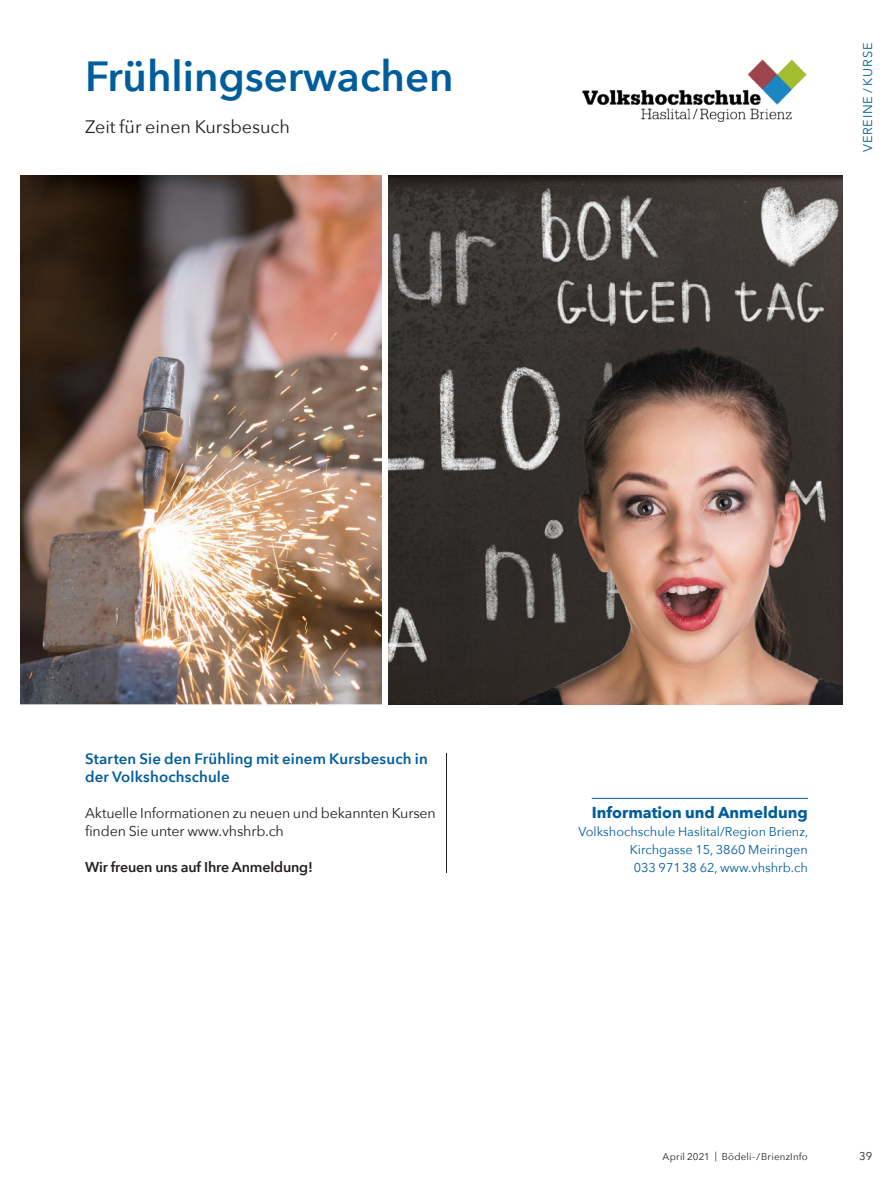
<style>
.page{position:relative;width:893px;height:1191px;background:#fff}
.page>*{position:absolute;margin:0;border:0;box-sizing:border-box;transform-origin:0 0}
.Titel{font:600 42px "Avenir Next";color:#005d9c}
.Titel-2{font:18px "Avenir Next";color:#231f20}
.Kasten_Titel{font:700 15.75px "Avenir Next";color:#005d9c}
.Untertitel{font:600 15px/18px "Avenir Next";letter-spacing:.01em;color:#005d9c}
.Grundtext{font:14.25px/18px "Avenir Next";letter-spacing:-.01em;color:#231f20}
.Grundtext-2{font:600 14.25px "Avenir Next";letter-spacing:-.01em;color:#231f20}
.Kasten_GT{font:12.75px/18px "Avenir Next";color:#005d9c;text-align:right}
.Rubriktitel{font:12.75px "Avenir Next";letter-spacing:.07em;color:#005d9c}
.t1{font:11.25px "Avenir Next";color:#231f20}
.t2{font:9.75px "Avenir Next";letter-spacing:.02em;color:#231f20}
</style>
<div class="page">
<hr style="left:592px;top:798px;width:216px;height:1px;background:#005d9c">
<img style="left:582px;top:60px;width:225px;height:61px">
<img style="left:21px;top:175px;width:360px;height:529px">
<hr style="left:446px;top:753px;width:1px;height:120px;background:#231f20">
<img style="left:388px;top:175px;width:454px;height:529px">
<p class="Titel" style="left:85px;top:40px;width:370px">Frühlingserwachen</p>
<p class="Titel-2" style="left:85px;top:111px;width:207px">Zeit für einen Kursbesuch</p>
<p class="Rubriktitel" style="left:857px;top:152px;width:111px;rotate:-90deg">VEREINE / KURSE</p>
<p class="Untertitel" style="left:85px;top:749px;width:344px">Starten Sie den Frühling mit einem Kursbesuch in der Volkshochschule</p>
<p class="Grundtext" style="left:85px;top:803px;width:352px">Aktuelle Informationen zu neuen und bekannten Kursen finden Sie unter www.vhshrb.ch</p>
<p class="Grundtext-2" style="left:85px;top:854px;width:229px">Wir freuen uns auf Ihre Anmeldung!</p>
<p class="Kasten_Titel" style="left:592px;top:798px;width:218px">Information und Anmeldung</p>
<p class="Kasten_GT" style="left:578px;top:822px;width:231px">Volkshochschule Haslital/Region Brienz,<br>Kirchgasse 15, 3860 Meiringen</p>
<p class="Kasten_GT" style="left:634px;top:858px;width:176px">033 971 38 62, www.vhshrb.ch</p>
<p class="t2" style="left:663px;top:1148px;width:147px">April 2021 | Bödeli-/BrienzInfo</p>
<p class="t1" style="left:859px;top:1147px;width:15px">39</p>
</div>
